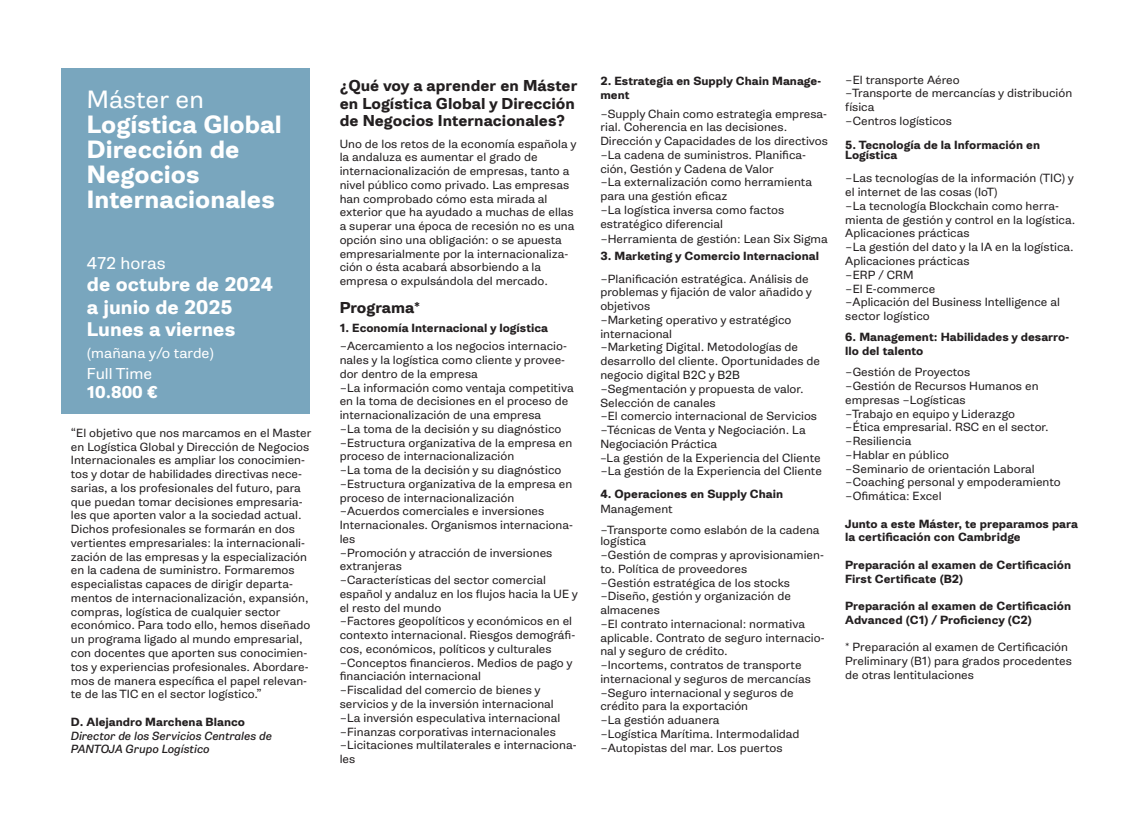
<style>
.page{position:relative;width:1135px;height:827px;background:#fff}
.page>*{position:absolute;margin:0;border:0;box-sizing:border-box;transform-origin:0 0}
.t1{font:700 23.75px/25px "Gira Sans";color:#fff}
.t2{font:23.75px "Gira Sans";color:#fff}
.t3{font:700 18.75px/22.5px "Gira Sans";color:#fff}
.t4{font:16.25px "Gira Sans";color:#fff}
.t5{font:700 16.25px "Gira Sans";color:#fff}
.t6{font:700 15px/17.5px "Gira Sans";color:#231f20}
.t7{font:15px "Gira Sans";color:#fff}
.t8{font:13.75px "Gira Sans";color:#fff}
.t9{font:11.25px/13.8px "Gira Sans";color:#231f20}
.t10{font:700 11.25px/13.8px "Gira Sans";color:#231f20}
.t11{font:italic 11.25px/13.8px "Gira Sans";color:#231f20}
.s1{font-family:"Founders Grotesk";font-size:12.5px}
</style>
<div class="page">
<div style="left:61px;top:69px;width:249px;height:345px;background:#79a6be"></div>
<h1 class="t2" style="left:87px;top:83px;width:119px">Máster en</h1>
<h1 class="t1" style="left:87px;top:112px;width:196px">Logística Global<br>Dirección de<br>Negocios<br>Internacionales</h1>
<h3 class="t4" style="left:87px;top:252px;width:80px">472 horas</h3>
<h2 class="t3" style="left:87px;top:273px;width:187px">de octubre de 2024 a junio de 2025<br>Lunes a viernes</h2>
<p class="t8" style="left:87px;top:343px;width:129px">(mañana y/o tarde)</p>
<h3 class="t7" style="left:87px;top:363px;width:67px">Full Time</h3>
<h3 class="t5" style="left:87px;top:382px;width:72px">10.800 €</h3>
<p class="t9" style="left:71px;top:426px;width:242px">“El objetivo que nos marcamos en el Master en Logística Global y Dirección de Negocios Internacionales es ampliar los conocimien&shy;tos y dotar de habilidades directivas nece&shy;sarias, a los profesionales del futuro, para que puedan tomar decisiones empresaria&shy;les que aporten valor a la sociedad actual.<br>Dichos profesionales se formarán en dos vertientes empresariales: la internacionali&shy;zación de las empresas y la especialización en la cadena de suministro. Formaremos especialistas capaces de dirigir departa&shy;mentos de internacionalización, expansión, compras, logística de cualquier sector económico. Para todo ello, hemos diseñado un programa ligado al mundo empresarial, con docentes que aporten sus conocimien&shy;tos y experiencias profesionales. Abordare&shy;mos de manera específica el papel relevan&shy;te de las TIC en el sector logístico.”</p>
<p class="t10" style="left:71px;top:715px;width:176px">D. Alejandro Marchena Blanco</p>
<p class="t11" style="left:71px;top:728px;width:203px">Director de los Servicios Centrales de<br>PANTOJA Grupo Logístico</p>
<h3 class="t6" style="left:340px;top:77px;width:239px">¿Qué voy a aprender en Máster en Logística Global y Dirección de Negocios Internacionales?</h3>
<p class="t9" style="left:340px;top:137px;width:238px">Uno de los retos de la economía española y la andaluza es aumentar el grado de internacionalización de empresas, tanto a nivel público como privado. Las empresas han comprobado cómo esta mirada al exterior que ha ayudado a muchas de ellas a superar una época de recesión no es una opción sino una obligación: o se apuesta empresarialmente por la internacionaliza&shy;ción o ésta acabará absorbiendo a la empresa o expulsándola del mercado.</p>
<h3 class="t6" style="left:340px;top:299px;width:82px">Programa*</h3>
<p class="t10" style="left:340px;top:321px;width:210px">1. Economía Internacional y logística</p>
<p class="t9" style="left:340px;top:339px;width:240px">–Acercamiento a los negocios internacio&shy;nales y la logística como cliente y provee&shy;dor dentro de la empresa<br>–La información como ventaja competitiva en la toma de decisiones en el proceso de internacionalización de una empresa<br>–La toma de la decisión y su diagnóstico –Estructura organizativa de la empresa en proceso de internacionalización<br>–La toma de la decisión y su diagnóstico –Estructura organizativa de la empresa en proceso de internacionalización<br>–Acuerdos comerciales e inversiones Internacionales. Organismos internaciona&shy;les<br>–Promoción y atracción de inversiones extranjeras<br>–Características del sector comercial español y andaluz en los flujos hacia la UE y el resto del mundo<br>–Factores geopolíticos y económicos en el contexto internacional. Riesgos demográfi&shy;cos, económicos, políticos y culturales –Conceptos financieros. Medios de pago y financiación internacional<br>–Fiscalidad del comercio de bienes y servicios y de la inversión internacional<br>–La inversión especulativa internacional –Finanzas corporativas internacionales –Licitaciones multilaterales e internaciona&shy;les</p>
<p class="t10" style="left:600px;top:74px;width:222px">2. Estrategia en Supply Chain Manage&shy;ment</p>
<p class="t9" style="left:600px;top:107px;width:229px">–Supply Chain como estrategia empresa&shy;rial. Coherencia en las decisiones.<br>Dirección y Capacidades de los directivos –La cadena de suministros. Planifica&shy;ción, Gestión y Cadena de Valor<br>–La externalización como herramienta para una gestión eficaz<br>–La logística inversa como factos estratégico diferencial</p>
<p class="t9" style="left:600px;top:232px;width:229px">–Herramienta de gestión: Lean Six Sigma</p>
<p class="t10" style="left:600px;top:249px;width:220px">3. Marketing y Comercio Internacional</p>
<p class="t9" style="left:600px;top:272px;width:223px">–Planificación estratégica. Análisis de problemas y fijación de valor añadido y objetivos<br>–Marketing operativo y estratégico internacional<br>–Marketing Digital. Metodologías de desarrollo del cliente. Oportunidades de negocio digital B2C y B2B –Segmentación y propuesta de valor.<br>Selección de canales<br>–El comercio internacional de Servicios –Técnicas de Venta y Negociación. La<br>Negociación Práctica<br><span class="s1">–</span>La gestión de la Experiencia del Cliente –La gestión de la Experiencia del Cliente</p>
<p class="t10" style="left:600px;top:487px;width:184px">4. Operaciones en Supply Chain</p>
<p class="t9" style="left:600px;top:498px;width:221px;line-height:21.2px">Management<br>–Transporte como eslabón de la cadena</p>
<p class="t9" style="left:600px;top:534px;width:226px">logística<br>–Gestión de compras y aprovisionamien&shy;to. Política de proveedores<br>–Gestión estratégica de los stocks –Diseño, gestión y organización de almacenes<br>–El contrato internacional: normativa aplicable. Contrato de seguro internacio&shy;nal y seguro de crédito.<br>–Incortems, contratos de transporte internacional y seguros de mercancías –Seguro internacional y seguros de crédito para la exportación<br>–La gestión aduanera<br>–Logística Marítima. Intermodalidad –Autopistas del mar. Los puertos</p>
<p class="t9" style="left:845px;top:73px;width:229px">–El transporte Aéreo<br>–Transporte de mercancías y distribución física<br>–Centros logísticos</p>
<p class="t10" style="left:845px;top:140px;width:196px;line-height:10px">5. Tecnología de la Información en<br>Logística</p>
<p class="t9" style="left:845px;top:171px;width:232px">–Las tecnologías de la información (TIC) y el internet de las cosas (IoT)<br>–La tecnología Blockchain como herra&shy;mienta de gestión y control en la logística.<br>Aplicaciones prácticas<br>–La gestión del dato y la IA en la logística.<br>Aplicaciones prácticas<br>–ERP / CRM<br>–El E-commerce<br>–Aplicación del Business Intelligence al sector logístico</p>
<p class="t10" style="left:845px;top:330px;width:225px">6. Management: Habilidades y desarro&shy;llo del talento</p>
<p class="t9" style="left:845px;top:365px;width:217px">–Gestión de Proyectos<br>–Gestión de Recursos Humanos en empresas –Logísticas<br>–Trabajo en equipo y Liderazgo<br>–Ética empresarial. RSC en el sector. –Resiliencia<br>–Hablar en público<br>–Seminario de orientación Laboral –Coaching personal y empoderamiento –Ofimática: Excel</p>
<p class="t10" style="left:845px;top:517px;width:234px">Junto a este Máster, te preparamos para la certificación con Cambridge</p>
<p class="t10" style="left:845px;top:558px;width:227px">Preparación al examen de Certificación<br>First Certificate (B2)</p>
<p class="t10" style="left:845px;top:599px;width:227px">Preparación al examen de Certificación<br>Advanced (C1) / Proficiency (C2)</p>
<p class="t9" style="left:845px;top:640px;width:228px">* Preparación al examen de Certificación<br>Preliminary (B1) para grados procedentes de otras lentitulaciones</p>
</div>
